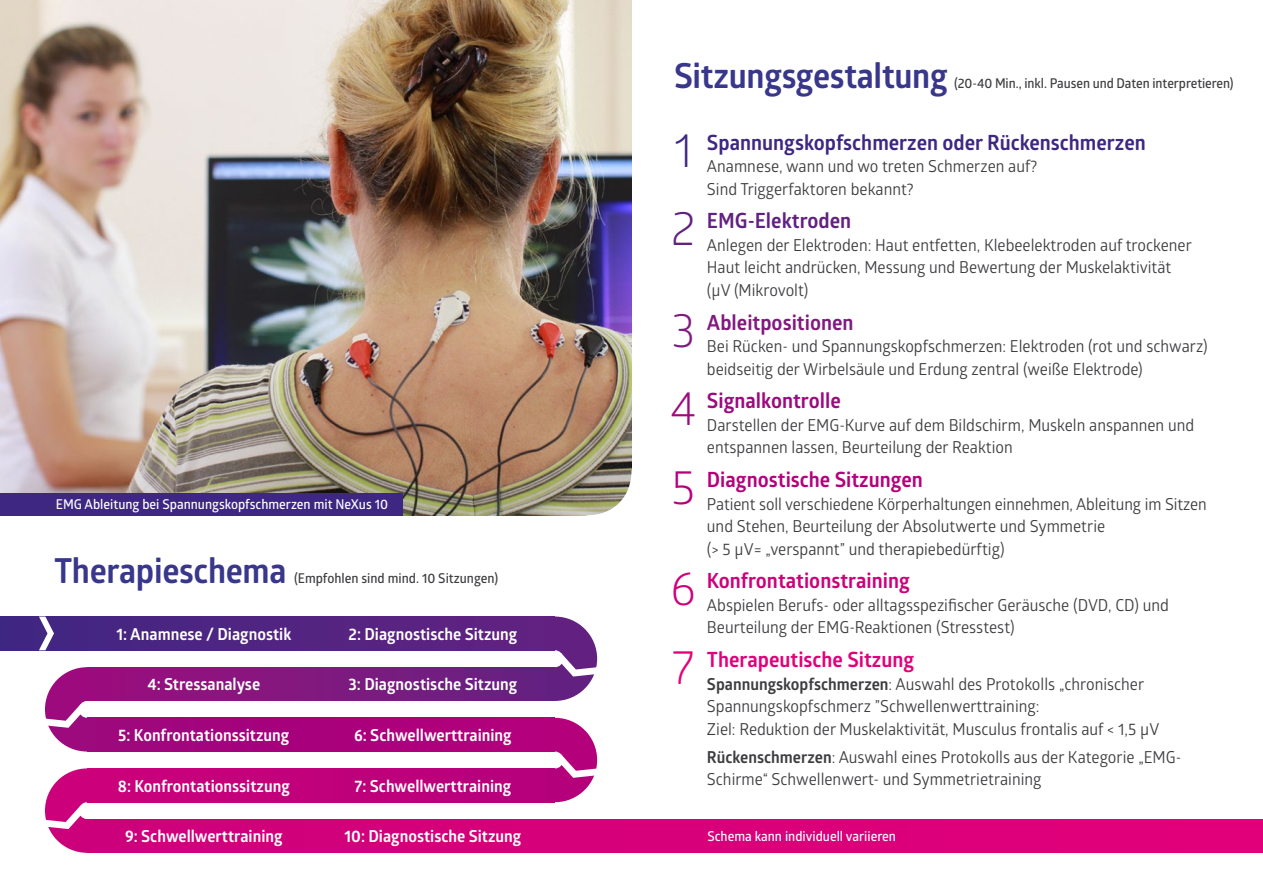
<style>
.page{position:relative;width:1263px;height:893px;background:#fff}
.page>*{position:absolute;margin:0;border:0;box-sizing:border-box;transform-origin:0 0}
.t1{font:48px "Glober";color:#3e2782;scale:.96 1}
.t2{font:48px "Glober";color:#622181;scale:.96 1}
.t3{font:48px "Glober";color:#81197f;scale:.96 1}
.t4{font:48px "Glober";color:#9c0a7d;scale:.96 1}
.t5{font:48px "Glober";color:#b5007c;scale:.96 1}
.t6{font:48px "Glober";color:#cd007b;scale:.96 1}
.t7{font:48px "Glober";color:#e2007a;scale:.96 1}
.t8{font:700 34.5px "Glober";letter-spacing:-.01em;color:#38378b;scale:.96 1}
.t9{font:700 21px "Glober";color:#3e2782;scale:.96 1}
.t10{font:700 21px "Glober";color:#b5007c;scale:.96 1}
.t11{font:700 21px "Glober";color:#cd007b;scale:.96 1}
.t12{font:700 21px "Glober";color:#e2007a;scale:.96 1}
.t13{font:700 21px "Glober";color:#81197f;scale:.96 1}
.t14{font:700 21px "Glober";color:#9c0a7d;scale:.96 1}
.t15{font:700 21px "Glober";color:#622181;scale:.96 1}
.t16{font:16.5px/22.5px "Glober";color:#3e3d40;scale:.96 1}
.t17{font:700 16.5px "Glober";color:#fff;scale:.96 1}
.t18{font:16.5px/22.5px "Glober";color:#3e3d40;scale:.95 1}
.t19{font:600 13.5px "Glober";color:#fff;scale:.96 1}
.t20{font:600 13.5px "Glober";letter-spacing:-.005em;color:#3e3d40;scale:.95 1}
.t21{font:600 13.5px "Glober";letter-spacing:-.005em;color:#3e3d40;scale:.96 1}
.s1{font-weight:700}
</style>
<div class="page">
<img style="left:0;top:0;width:631px;height:515px">
<div style="left:0;top:493px;width:403px;height:22px;background:#3e2782"></div>
<div style="left:0;top:617px;width:555px;height:33px;background:linear-gradient(to right,#3f2782,#632281)"></div>
<div style="left:87px;top:667px;width:468px;height:34px;background:linear-gradient(to right,#9d0d7d,#622381)"></div>
<div style="left:87px;top:718px;width:468px;height:34px;background:#a9007c"></div>
<div style="left:87px;top:768px;width:468px;height:34px;background:#c1007b"></div>
<div style="left:87px;top:819px;width:1176px;height:34px;background:#d7007a"></div>
<svg style="left:39px;top:617px;width:15px;height:33px"></svg>
<svg style="left:555px;top:617px;width:43px;height:84px"></svg>
<svg style="left:45px;top:667px;width:42px;height:85px"></svg>
<svg style="left:555px;top:718px;width:43px;height:84px"></svg>
<svg style="left:45px;top:768px;width:42px;height:85px"></svg>
<svg style="left:586px;top:470px;width:46px;height:46px"></svg>
<p class="t19" style="left:56px;top:495px;width:348px">EMG Ableitung bei Spannungskopfschmerzen mit NeXus 10</p>
<h2 class="t8" style="left:54px;top:546px;width:244px">Therapieschema</h2>
<p class="t21" style="left:294px;top:569px;width:214px">(Empfohlen sind mind. 10 Sitzungen)</p>
<p class="t17" style="left:116px;top:622px;width:184px">1: Anamnese / Diagnostik</p>
<p class="t17" style="left:348px;top:622px;width:177px">2: Diagnostische Sitzung</p>
<p class="t17" style="left:349px;top:673px;width:177px">3: Diagnostische Sitzung</p>
<p class="t17" style="left:147px;top:673px;width:119px">4: Stressanalyse</p>
<p class="t17" style="left:118px;top:723px;width:180px">5: Konfrontationssitzung</p>
<p class="t17" style="left:118px;top:774px;width:181px">8: Konfrontationssitzung</p>
<p class="t17" style="left:125px;top:825px;width:166px">9: Schwellwerttraining</p>
<p class="t17" style="left:354px;top:723px;width:166px">6: Schwellwerttraining</p>
<p class="t17" style="left:355px;top:774px;width:165px">7: Schwellwerttraining</p>
<p class="t17" style="left:344px;top:825px;width:186px">10: Diagnostische Sitzung</p>
<h2 class="t8" style="left:674px;top:51px;width:287px">Sitzungsgestaltung</h2>
<p class="t20" style="left:954px;top:74px;width:296px">(20-40 Min., inkl. Pausen und Daten interpretieren)</p>
<h1 class="t1" style="left:674px;top:116px;width:20px">1</h1>
<h1 class="t2" style="left:671px;top:195px;width:27px">2</h1>
<h1 class="t3" style="left:671px;top:296px;width:26px">3</h1>
<h1 class="t4" style="left:670px;top:375px;width:29px">4</h1>
<h1 class="t5" style="left:671px;top:453px;width:26px">5</h1>
<h1 class="t6" style="left:670px;top:555px;width:28px">6</h1>
<h1 class="t7" style="left:672px;top:633px;width:25px">7</h1>
<p class="t9" style="left:707px;top:127px;width:459px">Spannungskopfschmerzen oder Rückenschmerzen</p>
<p class="t16" style="left:707px;top:154px;width:346px">Anamnese, wann und wo treten Schmerzen auf?<br>Sind Triggerfaktoren bekannt?</p>
<p class="t15" style="left:707px;top:206px;width:152px">EMG-Elektroden</p>
<p class="t16" style="left:707px;top:233px;width:507px">Anlegen der Elektroden: Haut entfetten, Klebeelektroden auf trockener<br>Haut leicht andrücken, Messung und Bewertung der Muskelaktivität (μV (Mikrovolt)</p>
<p class="t13" style="left:707px;top:307px;width:154px">Ableitpositionen</p>
<p class="t16" style="left:707px;top:334px;width:523px">Bei Rücken- und Spannungskopfschmerzen: Elektroden (rot und schwarz) beidseitig der Wirbelsäule und Erdung zentral (weiße Elektrode)</p>
<p class="t14" style="left:707px;top:386px;width:141px">Signalkontrolle</p>
<p class="t16" style="left:707px;top:413px;width:509px">Darstellen der EMG-Kurve auf dem Bildschirm, Muskeln anspannen und entspannen lassen, Beurteilung der Reaktion</p>
<p class="t10" style="left:707px;top:465px;width:226px">Diagnostische Sitzungen</p>
<p class="t18" style="left:707px;top:492px;width:528px">Patient soll verschiedene Körperhaltungen einnehmen, Ableitung im Sitzen und Stehen, Beurteilung der Absolutwerte und Symmetrie<br>(&gt; 5 μV= „verspannt” und therapiebedürftig)</p>
<p class="t11" style="left:707px;top:566px;width:213px">Konfrontationstraining</p>
<p class="t16" style="left:707px;top:593px;width:483px">Abspielen Berufs- oder alltagsspezifischer Geräusche (DVD, CD) und<br>Beurteilung der EMG-Reaktionen (Stresstest)</p>
<p class="t12" style="left:707px;top:645px;width:218px">Therapeutische Sitzung</p>
<p class="t16" style="left:707px;top:672px;width:473px"><span class="s1">Spannungskopfschmerzen</span>: Auswahl des Protokolls „chronischer<br>Spannungskopfschmerz ”Schwellenwerttraining:<br>Ziel: Reduktion der Muskelaktivität, Musculus frontalis auf &lt; 1,5 μV</p>
<p class="t16" style="left:707px;top:745px;width:496px"><span class="s1">Rückenschmerzen</span>: Auswahl eines Protokolls aus der Kategorie „EMG-<br>Schirme“ Schwellenwert- und Symmetrietraining</p>
<p class="t19" style="left:707px;top:827px;width:198px">Schema kann individuell variieren</p>
</div>
